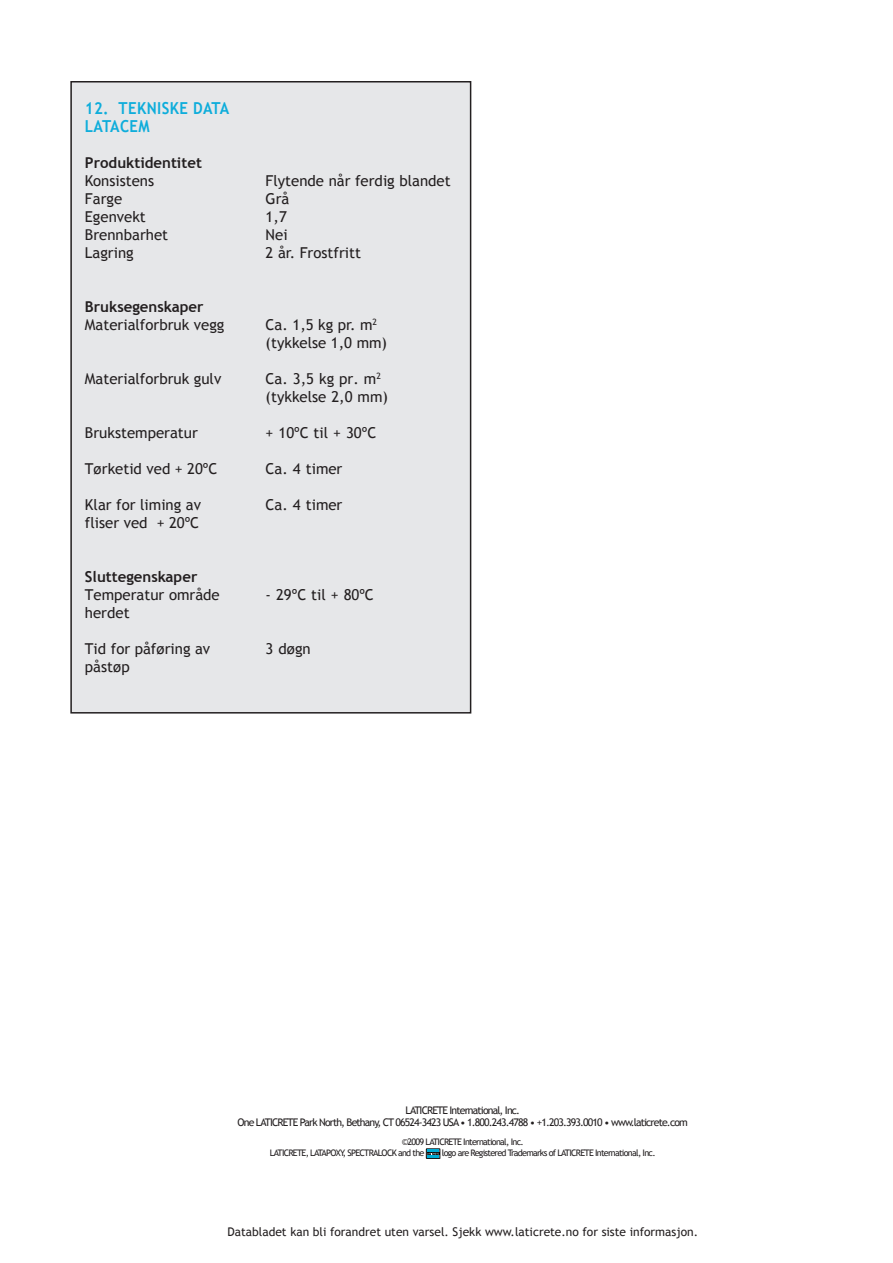
<style>
.page{position:relative;width:893px;height:1263px;background:#fff}
.page>*{position:absolute;margin:0;border:0;box-sizing:border-box;transform-origin:0 0}
.t1{font:700 16.5px/18px "Trebuchet MS";letter-spacing:.025em;color:#0eaddb;scale:.91 1}
.t2{font:15px/18px "Trebuchet MS";color:#231f20}
.t3{font:700 15px "Trebuchet MS";color:#231f20}
.t4{font:12px "Trebuchet MS";color:#231f20}
.t5{font:10.5px/12.6px "Trebuchet MS";letter-spacing:-.08em;color:#231f20;text-align:center}
.t6{font:9px/10.8px "Trebuchet MS";letter-spacing:-.08em;color:#231f20}
</style>
<div class="page">
<div style="left:426px;top:1149px;width:14px;height:9px;border:1px solid #010203"></div>
<svg style="left:427px;top:1149px;width:14px;height:10px"></svg>
<div style="left:71px;top:82px;width:400px;height:631px;background:#e6e7e9"></div>
<div style="left:70px;top:81px;width:401px;height:632px;border:2px solid #231f20"></div>
<p class="t1" style="left:85px;top:99px;width:160px">12. TEKNISKE DATA<br>LATACEM</p>
<p class="t3" style="left:85px;top:153px;width:119px">Produktidentitet</p>
<p class="t2" style="left:85px;top:172px;width:85px">Konsistens<br>Farge<br>Egenvekt<br>Brennbarhet<br>Lagring</p>
<p class="t3" style="left:85px;top:297px;width:120px">Bruksegenskaper</p>
<p class="t2" style="left:85px;top:316px;width:141px">Materialforbruk vegg</p>
<p class="t2" style="left:85px;top:370px;width:138px">Materialforbruk gulv</p>
<p class="t2" style="left:85px;top:424px;width:114px">Brukstemperatur</p>
<p class="t2" style="left:85px;top:460px;width:134px">Tørketid ved + 20ºC</p>
<p class="t2" style="left:85px;top:496px;width:118px">Klar for liming av fliser ved + 20ºC</p>
<p class="t3" style="left:85px;top:567px;width:114px">Sluttegenskaper</p>
<p class="t2" style="left:85px;top:586px;width:136px">Temperatur område herdet</p>
<p class="t2" style="left:85px;top:640px;width:127px">Tid for påføring av påstøp</p>
<p class="t2" style="left:266px;top:172px;width:187px">Flytende når ferdig blandet<br>Grå<br>1,7<br>Nei<br>2 år. Frostfritt</p>
<p class="t2" style="left:266px;top:316px;width:123px">Ca. 1,5 kg pr. m<sup>2 </sup>(tykkelse 1,0 mm)</p>
<p class="t2" style="left:266px;top:370px;width:124px">Ca. 3,5 kg pr. m<sup>2 </sup>(tykkelse 2,0 mm)</p>
<p class="t2" style="left:266px;top:424px;width:112px">+ 10ºC til + 30ºC</p>
<p class="t2" style="left:266px;top:460px;width:78px">Ca. 4 timer</p>
<p class="t2" style="left:266px;top:496px;width:78px">Ca. 4 timer</p>
<p class="t2" style="left:266px;top:586px;width:110px">- 29ºC til + 80ºC</p>
<p class="t2" style="left:266px;top:640px;width:47px">3 døgn</p>
<p class="t5" style="left:238px;top:1104px;width:452px">LATICRETE International, Inc.<br>One LATICRETE Park North, Bethany, CT 06524-3423 USA • 1.800.243.4788 • +1.203.393.0010 • www.laticrete.com</p>
<p class="t6" style="left:270px;top:1137px;width:255px;text-indent:132px">©2009 LATICRETE International, Inc.<br>LATICRETE, LATAPOXY, SPECTRALOCK and the</p>
<p class="t6" style="left:442px;top:1147px;width:215px">logo are Registered Trademarks of LATICRETE International, Inc.</p>
<p class="t4" style="left:227px;top:1225px;width:472px">Databladet kan bli forandret uten varsel. Sjekk www.laticrete.no for siste informasjon.</p>
</div>
